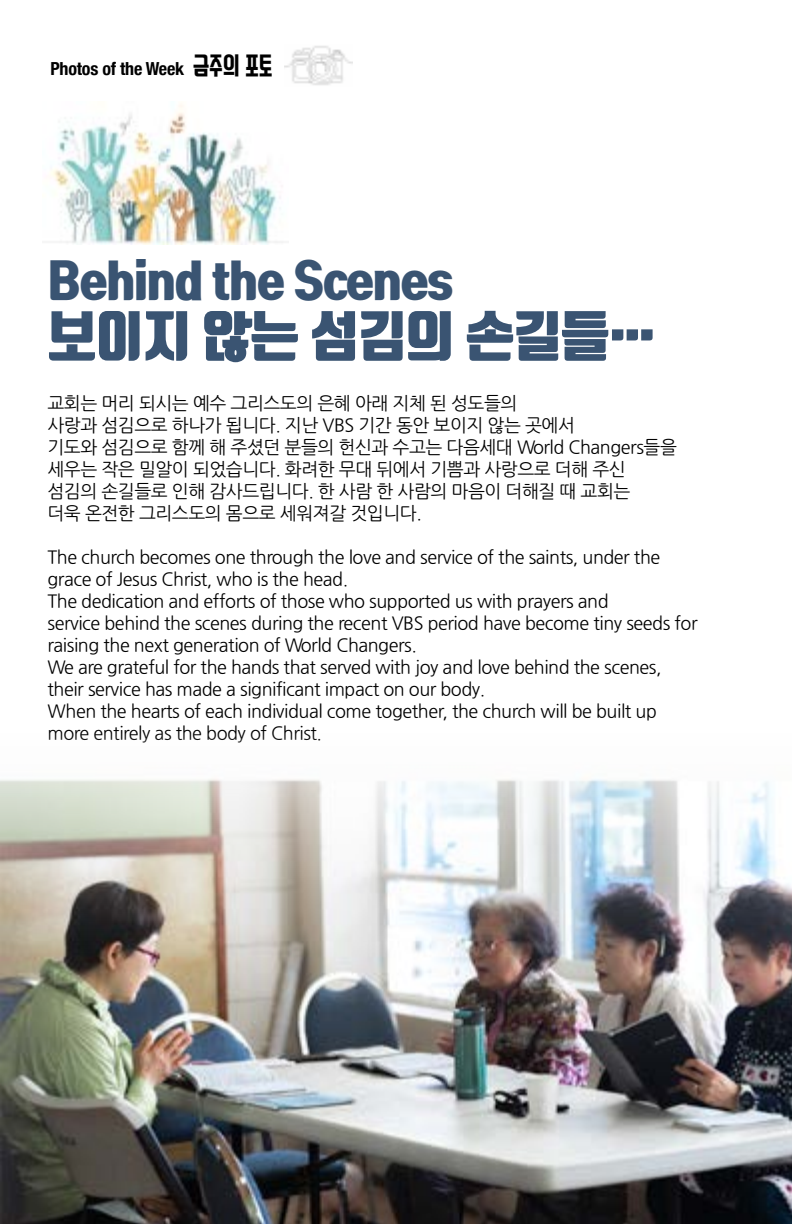
<style>
.page{position:relative;width:792px;height:1224px;background:#fff}
.page>*{position:absolute;margin:0;border:0;box-sizing:border-box;transform-origin:0 0}
.t1{font:54px "Tmon Monsori OTF Black";letter-spacing:-.025em;color:#3a5472}
.t2{font:46px "Tmon Monsori OTF Black";letter-spacing:-.025em;color:#3a5472}
.t3{font:18px/22px "Nanum Gothic OTF";letter-spacing:-.025em;color:#000}
.t4{font:700 condensed 18px "Helvetica Neue";letter-spacing:-.01em;color:#000}
.s1{font-family:"Swagger";font-weight:400;font-stretch:normal;font-size:28px}
</style>
<div class="page">
<img style="left:285px;top:46px;width:67px;height:39px">
<img style="left:0;top:779px;width:792px;height:445px">
<img style="left:50px;top:104px;width:233px;height:140px">
<p class="t4" style="left:50px;top:54px;width:224px">Photos of the Week <span class="s1">금주의 포토</span></p>
<h2 class="t2" style="left:48px;top:254px;width:407px">Behind the Scenes</h2>
<h1 class="t1" style="left:48px;top:305px;width:610px">보이지 않는 섬김의 손길들…</h1>
<p class="t3" style="left:48px;top:393px;width:631px">교회는 머리 되시는 예수 그리스도의 은혜 아래 지체 된 성도들의<br>사랑과 섬김으로 하나가 됩니다. 지난 VBS 기간 동안 보이지 않는 곳에서<br>기도와 섬김으로 함께 해 주셨던 분들의 헌신과 수고는 다음세대 World Changers들을 세우는 작은 밀알이 되었습니다. 화려한 무대 뒤에서 기쁨과 사랑으로 더해 주신 섬김의 손길들로 인해 감사드립니다. 한 사람 한 사람의 마음이 더해질 때 교회는<br>더욱 온전한 그리스도의 몸으로 세워져갈 것입니다.</p>
<p class="t3" style="left:48px;top:547px;width:652px">The church becomes one through the love and service of the saints, under the grace of Jesus Christ, who is the head.<br>The dedication and efforts of those who supported us with prayers and<br>service behind the scenes during the recent VBS period have become tiny seeds for raising the next generation of World Changers.<br>We are grateful for the hands that served with joy and love behind the scenes, their service has made a significant impact on our body.<br>When the hearts of each individual come together, the church will be built up more entirely as the body of Christ.</p>
</div>
